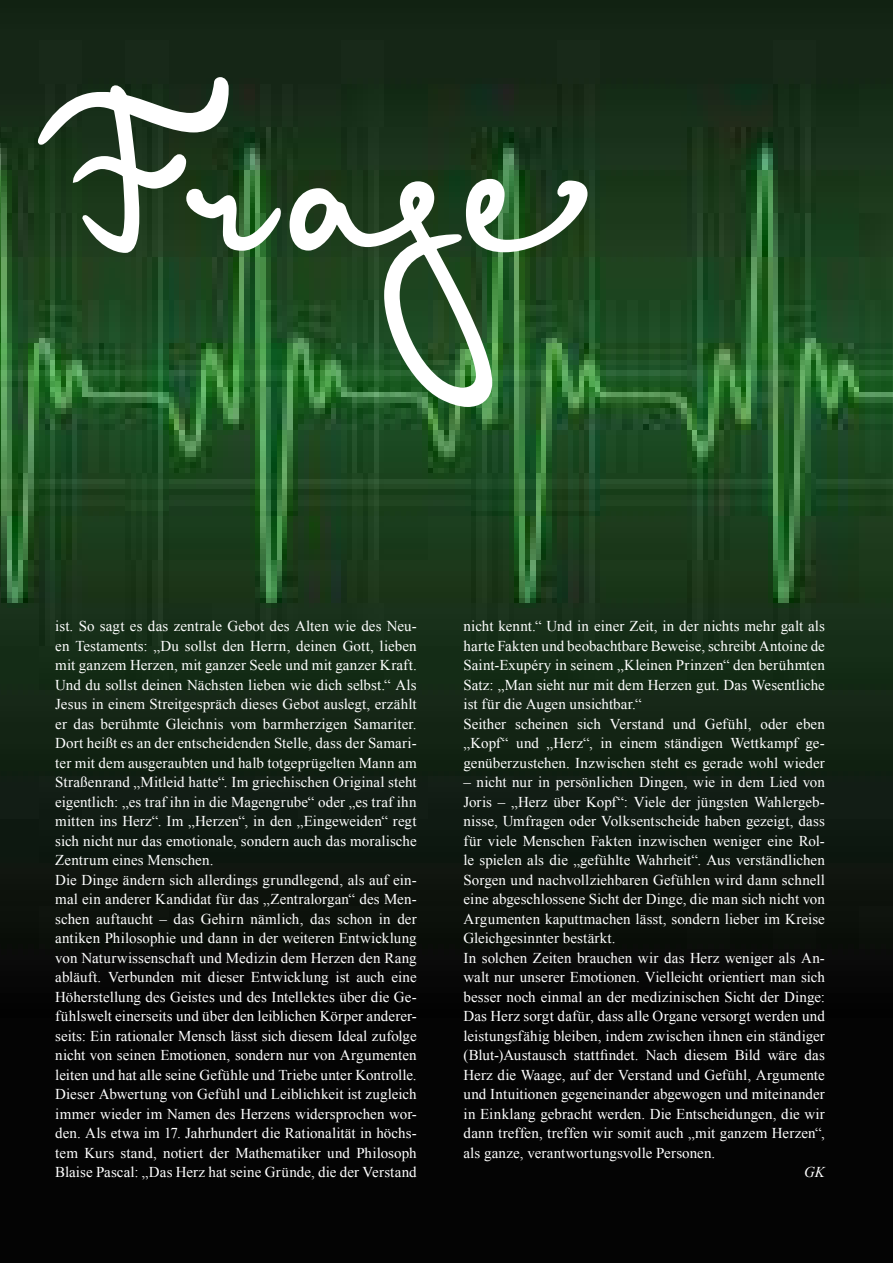
<style>
.page{position:relative;width:893px;height:1263px;background:#fff}
.page>*{position:absolute;margin:0;border:0;box-sizing:border-box;transform-origin:0 0}
.t1{font:306px "Mister K Onstage Pro";color:#fff}
.t2{font:15px/19.5px "Times New Roman";letter-spacing:.005em;color:#fff}
.t3{font:italic 15px "Times New Roman";color:#fff}
</style>
<div class="page">
<img style="left:0;top:0;width:893px;height:1018px">
<div style="left:0;top:1018px;width:893px;height:245px;background:#040404"></div>
<svg style="left:35px;top:75px;width:250px;height:180px;background:#3e563e"></svg>
<svg style="left:287px;top:179px;width:208px;height:230px;background:#436a44"></svg>
<svg style="left:463px;top:176px;width:127px;height:79px"></svg>
<h1 class="t1" style="left:53px;top:-42px;width:535px">Frage</h1>
<p class="t2" style="left:55px;top:616px;width:363px">ist. So sagt es das zentrale Gebot des Alten wie des Neu&shy;en Testaments: „Du sollst den Herrn, deinen Gott, lieben mit ganzem Herzen, mit ganzer Seele und mit ganzer Kraft.<br>Und du sollst deinen Nächsten lieben wie dich selbst.“ Als Jesus in einem Streitgespräch dieses Gebot auslegt, erzählt er das berühmte Gleichnis vom barmherzigen Samariter.<br>Dort heißt es an der entscheidenden Stelle, dass der Samari&shy;ter mit dem ausgeraubten und halb totgeprügelten Mann am Straßenrand „Mitleid hatte“. Im griechischen Original steht eigentlich: „es traf ihn in die Magengrube“ oder „es traf ihn mitten ins Herz“. Im „Herzen“, in den „Eingeweiden“ regt sich nicht nur das emotionale, sondern auch das moralische Zentrum eines Menschen.<br>Die Dinge ändern sich allerdings grundlegend, als auf ein&shy;mal ein anderer Kandidat für das „Zentralorgan“ des Men&shy;schen auftaucht – das Gehirn nämlich, das schon in der antiken Philosophie und dann in der weiteren Entwicklung von Naturwissenschaft und Medizin dem Herzen den Rang abläuft. Verbunden mit dieser Entwicklung ist auch eine Höherstellung des Geistes und des Intellektes über die Ge&shy;fühlswelt einerseits und über den leiblichen Körper anderer&shy;seits: Ein rationaler Mensch lässt sich diesem Ideal zufolge nicht von seinen Emotionen, sondern nur von Argumenten leiten und hat alle seine Gefühle und Triebe unter Kontrolle.<br>Dieser Abwertung von Gefühl und Leiblichkeit ist zugleich immer wieder im Namen des Herzens widersprochen wor&shy;den. Als etwa im 17. Jahrhundert die Rationalität in höchs&shy;tem Kurs stand, notiert der Mathematiker und Philosoph Blaise Pascal: „Das Herz hat seine Gründe, die der Verstand</p>
<p class="t2" style="left:463px;top:616px;width:363px">nicht kennt.“ Und in einer Zeit, in der nichts mehr galt als harte Fakten und beobachtbare Beweise, schreibt Antoine de Saint-Exupéry in seinem „Kleinen Prinzen“ den berühmten Satz: „Man sieht nur mit dem Herzen gut. Das Wesentliche ist für die Augen unsichtbar.“<br>Seither scheinen sich Verstand und Gefühl, oder eben „Kopf“ und „Herz“, in einem ständigen Wettkampf ge&shy;genüberzustehen. Inzwischen steht es gerade wohl wieder</p>
<p class="t2" style="left:463px;top:772px;width:363px">– nicht nur in persönlichen Dingen, wie in dem Lied von Joris – „Herz über Kopf“: Viele der jüngsten Wahlergeb&shy;nisse, Umfragen oder Volksentscheide haben gezeigt, dass für viele Menschen Fakten inzwischen weniger eine Rol&shy;le spielen als die „gefühlte Wahrheit“. Aus verständlichen Sorgen und nachvollziehbaren Gefühlen wird dann schnell eine abgeschlossene Sicht der Dinge, die man sich nicht von Argumenten kaputtmachen lässt, sondern lieber im Kreise Gleichgesinnter bestärkt.<br>In solchen Zeiten brauchen wir das Herz weniger als An&shy;walt nur unserer Emotionen. Vielleicht orientiert man sich besser noch einmal an der medizinischen Sicht der Dinge:<br>Das Herz sorgt dafür, dass alle Organe versorgt werden und leistungsfähig bleiben, indem zwischen ihnen ein ständiger (Blut-)Austausch stattfindet. Nach diesem Bild wäre das Herz die Waage, auf der Verstand und Gefühl, Argumente und Intuitionen gegeneinander abgewogen und miteinander in Einklang gebracht werden. Die Entscheidungen, die wir dann treffen, treffen wir somit auch „mit ganzem Herzen“, als ganze, verantwortungsvolle Personen.</p>
<p class="t3" style="left:804px;top:1162px;width:22px">GK</p>
</div>
